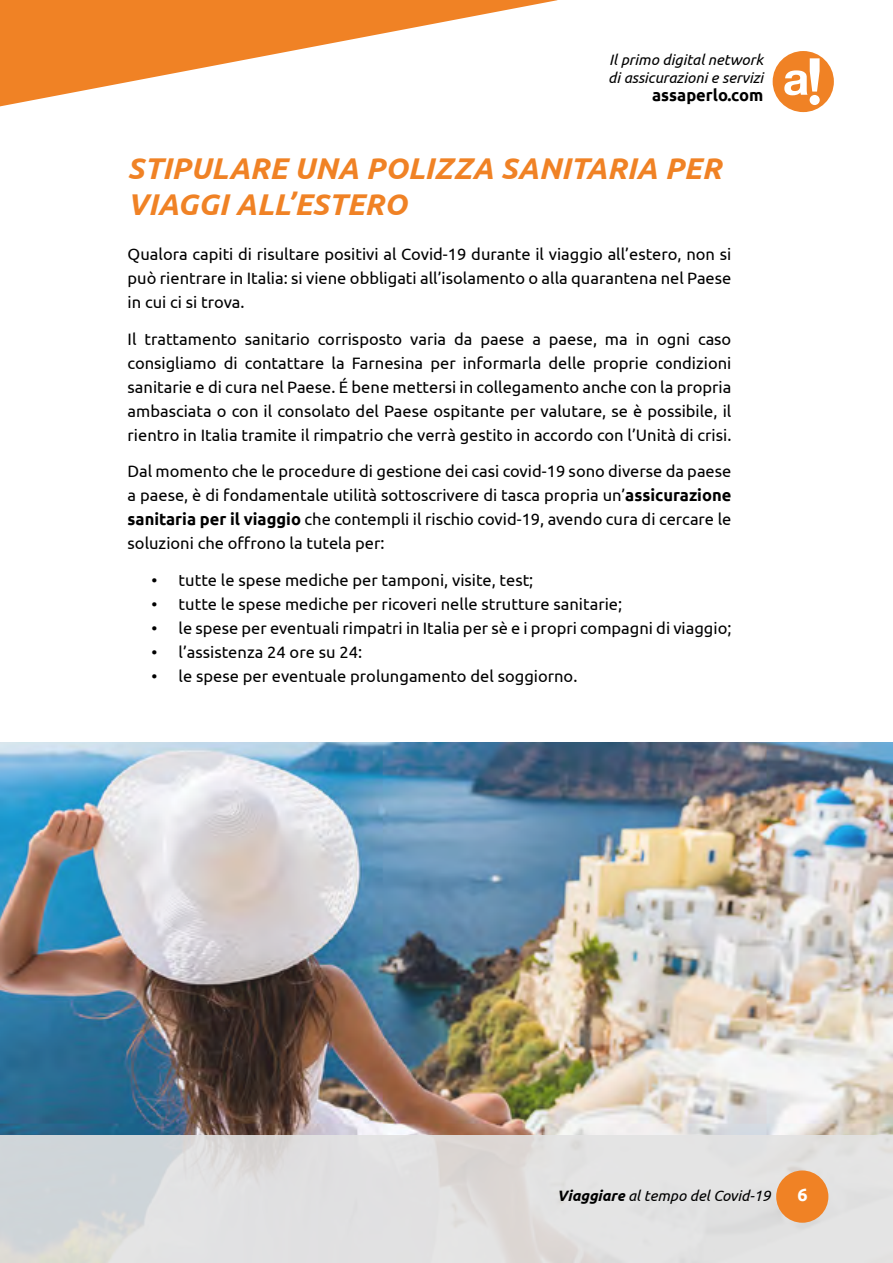
<style>
.page{position:relative;width:893px;height:1263px;background:#fff}
.page>*{position:absolute;margin:0;border:0;box-sizing:border-box;transform-origin:0 0}
.t1{font:italic 700 30px/36px "Ubuntu";color:#f08225}
.t2{font:700 18px "Ubuntu";color:#fff}
.t3{font:16.5px/24px "Ubuntu";color:#000;text-align:justify}
.t4{font:700 16.5px "Ubuntu";color:#000}
.t5{font:italic 15px/18px "Ubuntu";color:#000}
.s1{font-weight:700}
</style>
<div class="page">
<div style="left:773px;top:51px;width:61px;height:61px;background:#f08225;border-radius:50%"></div>
<svg style="left:784px;top:58px;width:36px;height:37px"></svg>
<div style="left:810px;top:95px;width:10px;height:10px;background:#fff;border-radius:50%"></div>
<img style="left:1px;top:742px;width:891px;height:393px">
<svg style="left:0;top:0;width:557px;height:106px"></svg>
<div style="left:0;top:1135px;width:893px;height:128px;background:linear-gradient(to right,#d7d9db,#e6e4e3)"></div>
<div style="left:776px;top:1170px;width:52px;height:53px;background:#f08225;border-radius:50%"></div>
<p class="t5" style="left:608px;top:50px;width:157px">Il primo digital network di assicurazioni e servizi</p>
<p class="t4" style="left:652px;top:85px;width:113px">assaperlo.com</p>
<h1 class="t1" style="left:128px;top:149px;width:595px">STIPULARE UNA POLIZZA SANITARIA PER<br>VIAGGI ALL’ESTERO</h1>
<p class="t3" style="left:128px;top:241px;width:605px">Qualora capiti di risultare positivi al Covid-19 durante il viaggio all’estero, non si può rientrare in Italia: si viene obbligati all’isolamento o alla quarantena nel Paese in cui ci si trova.</p>
<p class="t3" style="left:128px;top:326px;width:605px">Il trattamento sanitario corrisposto varia da paese a paese, ma in ogni caso consigliamo di contattare la Farnesina per informarla delle proprie condizioni sanitarie e di cura nel Paese. É bene mettersi in collegamento anche con la propria ambasciata o con il consolato del Paese ospitante per valutare, se è possibile, il rientro in Italia tramite il rimpatrio che verrà gestito in accordo con l’Unità di crisi.</p>
<p class="t3" style="left:128px;top:459px;width:605px">Dal momento che le procedure di gestione dei casi covid-19 sono diverse da paese a paese, è di fondamentale utilità sottoscrivere di tasca propria un’<span class="s1">assicurazione sanitaria per il viaggio</span> che contempli il rischio covid-19, avendo cura di cercare le soluzioni che offrono la tutela per:</p>
<p class="t3" style="left:152px;top:568px;width:383px">• tutte le spese mediche per tamponi, visite, test;</p>
<p class="t3" style="left:152px;top:592px;width:472px">• tutte le spese mediche per ricoveri nelle strutture sanitarie;</p>
<p class="t3" style="left:152px;top:616px;width:581px">• le spese per eventuali rimpatri in Italia per sè e i propri compagni di viaggio;</p>
<p class="t3" style="left:152px;top:640px;width:212px">• l’assistenza 24 ore su 24:</p>
<p class="t3" style="left:152px;top:664px;width:427px">• le spese per eventuale prolungamento del soggiorno.</p>
<p class="t5" style="left:557px;top:1186px;width:215px"><span class="s1">Viaggiare</span> al tempo del Covid-19</p>
<p class="t2" style="left:797px;top:1184px;width:12px">6</p>
</div>
